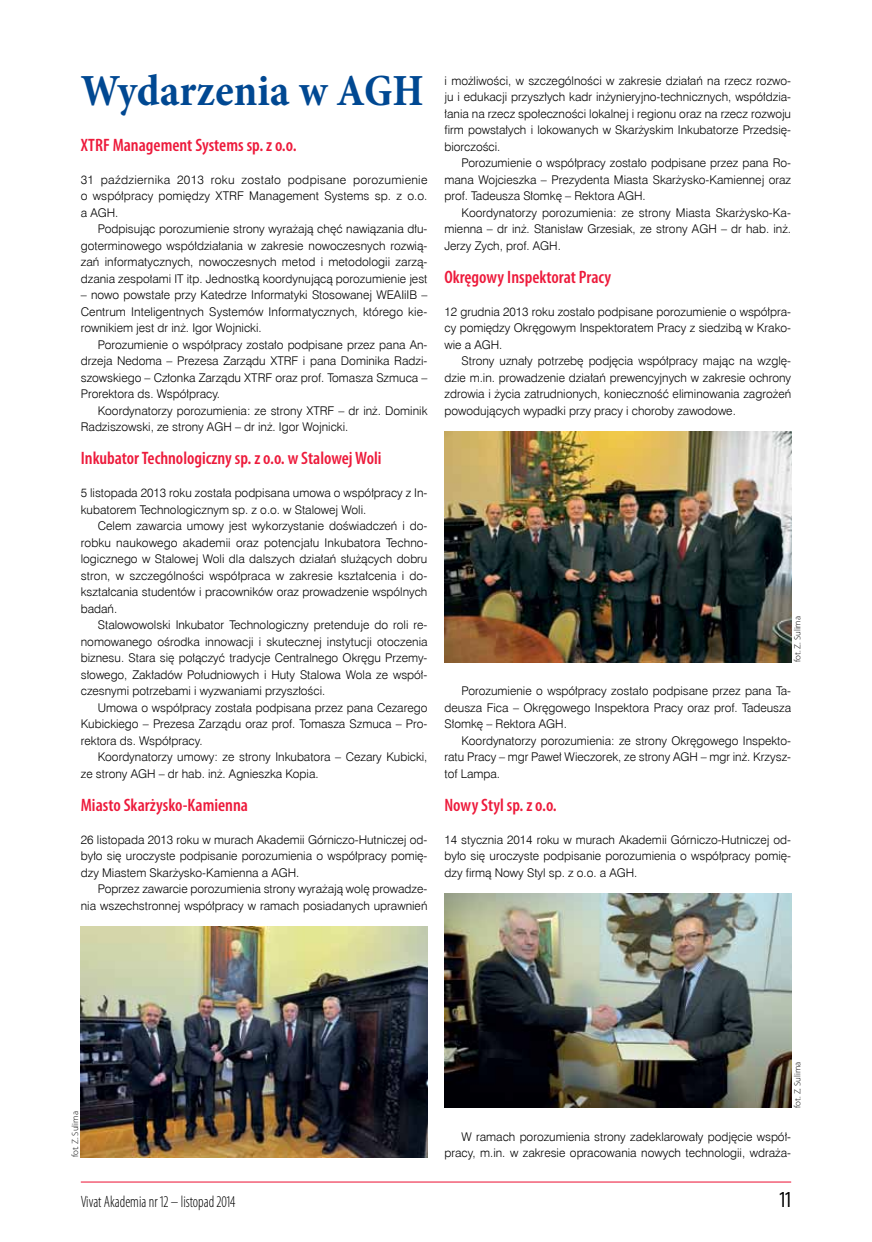
<style>
.page{position:relative;width:872px;height:1242px;background:#fff}
.page>*{position:absolute;margin:0;border:0;box-sizing:border-box;transform-origin:0 0}
.t1{font:700 condensed 45px "Minion Pro";color:#004892}
.t2{font:condensed 23.1px "Myriad Pro";color:#000;scale:.91 1}
.t3{font:600 condensed 18px "Myriad Pro";color:#ed1a3b}
.t4{font:300 condensed 16.5px "Myriad Pro";color:#000;scale:.91 1}
.t5{font:12px/16.5px "Swis 721 Lt EU";color:#000;text-align:justify}
.t6{font:300 9px "Myriad Pro";color:#000}
</style>
<div class="page">
<hr style="left:81px;top:1181px;width:710px;height:1px;background:#ed1a3b">
<img style="left:81px;top:926px;width:346px;height:231px">
<img style="left:444px;top:431px;width:347px;height:231px">
<img style="left:444px;top:893px;width:347px;height:215px">
<h1 class="t1" style="left:81px;top:60px;width:344px">Wydarzenia w AGH</h1>
<h3 class="t3" style="left:81px;top:135px;width:217px">XTRF Management Systems sp. z o.o.</h3>
<p class="t5" style="left:81px;top:171px;width:348px">31 października 2013 roku zostało podpisane porozumienie o współpracy pomiędzy XTRF Management Systems sp. z o.o. a AGH.</p>
<p class="t5" style="left:81px;top:221px;width:348px;text-indent:17px">Podpisując porozumienie strony wyrażają chęć nawiązania dłu&shy;goterminowego współdziałania w zakresie nowoczesnych rozwią&shy;zań informatycznych, nowoczesnych metod i metodologii zarzą&shy;dzania zespołami IT itp. Jednostką koordynującą porozumienie jest</p>
<p class="t5" style="left:81px;top:287px;width:348px">– nowo powstałe przy Katedrze Informatyki Stosowanej WEAIiIB – Centrum Inteligentnych Systemów Informatycznych, którego kie&shy;rownikiem jest dr inż. Igor Wojnicki.</p>
<p class="t5" style="left:81px;top:336px;width:348px;text-indent:17px">Porozumienie o współpracy zostało podpisane przez pana An&shy;drzeja Nedoma – Prezesa Zarządu XTRF i pana Dominika Radzi&shy;szowskiego – Członka Zarządu XTRF oraz prof. Tomasza Szmuca – Prorektora ds. Współpracy.</p>
<p class="t5" style="left:81px;top:402px;width:348px;text-indent:17px">Koordynatorzy porozumienia: ze strony XTRF – dr inż. Dominik<br>Radziszowski, ze strony AGH – dr inż. Igor Wojnicki.</p>
<h3 class="t3" style="left:81px;top:448px;width:302px">Inkubator Technologiczny sp. z o.o. w Stalowej Woli</h3>
<p class="t5" style="left:81px;top:485px;width:348px">5 listopada 2013 roku została podpisana umowa o współpracy z In&shy;kubatorem Technologicznym sp. z o.o. w Stalowej Woli.</p>
<p class="t5" style="left:81px;top:518px;width:348px;text-indent:17px">Celem zawarcia umowy jest wykorzystanie doświadczeń i do&shy;robku naukowego akademii oraz potencjału Inkubatora Techno&shy;logicznego w Stalowej Woli dla dalszych działań służących dobru stron, w szczególności współpraca w zakresie kształcenia i do&shy;kształcania studentów i pracowników oraz prowadzenie wspólnych badań.</p>
<p class="t5" style="left:81px;top:617px;width:348px;text-indent:17px">Stalowowolski Inkubator Technologiczny pretenduje do roli re&shy;nomowanego ośrodka innowacji i skutecznej instytucji otoczenia biznesu. Stara się połączyć tradycje Centralnego Okręgu Przemy&shy;słowego, Zakładów Południowych i Huty Stalowa Wola ze współ&shy;czesnymi potrzebami i wyzwaniami przyszłości.</p>
<p class="t5" style="left:81px;top:699px;width:348px;text-indent:17px">Umowa o współpracy została podpisana przez pana Cezarego Kubickiego – Prezesa Zarządu oraz prof. Tomasza Szmuca – Pro&shy;rektora ds. Współpracy.</p>
<p class="t5" style="left:81px;top:749px;width:348px;text-indent:17px">Koordynatorzy umowy: ze strony Inkubatora – Cezary Kubicki, ze strony AGH – dr hab. inż. Agnieszka Kopia.</p>
<h3 class="t3" style="left:81px;top:795px;width:169px">Miasto Skarżysko-Kamienna</h3>
<p class="t5" style="left:81px;top:831px;width:348px">26 listopada 2013 roku w murach Akademii Górniczo-Hutniczej od&shy;było się uroczyste podpisanie porozumienia o współpracy pomię&shy;dzy Miastem Skarżysko-Kamienna a AGH.</p>
<p class="t5" style="left:81px;top:881px;width:348px;text-align:right">Poprzez zawarcie porozumienia strony wyrażają wolę prowadze&shy;nia wszechstronnej współpracy w ramach posiadanych uprawnień</p>
<p class="t5" style="left:444px;top:72px;width:348px">i możliwości, w szczególności w zakresie działań na rzecz rozwo&shy;ju i edukacji przyszłych kadr inżynieryjno-technicznych, współdzia&shy;łania na rzecz społeczności lokalnej i regionu oraz na rzecz rozwoju firm powstałych i lokowanych w Skarżyskim Inkubatorze Przedsię&shy;biorczości.</p>
<p class="t5" style="left:444px;top:155px;width:348px;text-indent:17px">Porozumienie o współpracy zostało podpisane przez pana Ro&shy;mana Wojcieszka – Prezydenta Miasta Skarżysko-Kamiennej oraz prof. Tadeusza Słomkę – Rektora AGH.</p>
<p class="t5" style="left:444px;top:204px;width:348px;text-indent:17px">Koordynatorzy porozumienia: ze strony Miasta Skarżysko-Ka&shy;mienna – dr inż. Stanisław Grzesiak, ze strony AGH – dr hab. inż.<br>Jerzy Zych, prof. AGH.</p>
<h3 class="t3" style="left:444px;top:267px;width:168px">Okręgowy Inspektorat Pracy</h3>
<p class="t5" style="left:444px;top:303px;width:348px">12 grudnia 2013 roku zostało podpisane porozumienie o współpra&shy;cy pomiędzy Okręgowym Inspektoratem Pracy z siedzibą w Krako&shy;wie a AGH.</p>
<p class="t5" style="left:444px;top:353px;width:348px;text-indent:17px">Strony uznały potrzebę podjęcia współpracy mając na wzglę&shy;dzie m.in. prowadzenie działań prewencyjnych w zakresie ochrony zdrowia i życia zatrudnionych, konieczność eliminowania zagrożeń powodujących wypadki przy pracy i choroby zawodowe.</p>
<p class="t6" style="left:792px;top:662px;width:48px;rotate:-90deg">fot. Z. Sulima</p>
<p class="t5" style="left:444px;top:683px;width:348px;text-indent:17px">Porozumienie o współpracy zostało podpisane przez pana Ta&shy;deusza Fica – Okręgowego Inspektora Pracy oraz prof. Tadeusza Słomkę – Rektora AGH.</p>
<p class="t5" style="left:444px;top:732px;width:348px;text-indent:17px">Koordynatorzy porozumienia: ze strony Okręgowego Inspekto&shy;ratu Pracy – mgr Paweł Wieczorek, ze strony AGH – mgr inż. Krzysz&shy;tof Lampa.</p>
<h3 class="t3" style="left:444px;top:795px;width:114px">Nowy Styl sp. z o.o.</h3>
<p class="t5" style="left:444px;top:831px;width:348px">14 stycznia 2014 roku w murach Akademii Górniczo-Hutniczej od&shy;było się uroczyste podpisanie porozumienia o współpracy pomię&shy;dzy firmą Nowy Styl sp. z o.o. a AGH.</p>
<p class="t6" style="left:70px;top:1157px;width:48px;rotate:-90deg">fot. Z. Sulima</p>
<p class="t6" style="left:792px;top:1108px;width:48px;rotate:-90deg">fot. Z. Sulima</p>
<p class="t5" style="left:461px;top:1128px;width:331px">W ramach porozumienia strony zadeklarowały podjęcie współ-</p>
<p class="t5" style="left:444px;top:1145px;width:348px">pracy, m.in. w zakresie opracowania nowych technologii, wdraża-</p>
<h3 class="t4" style="left:81px;top:1192px;width:171px">Vivat Akademia nr 12 – listopad 2014</h3>
<h2 class="t2" style="left:780px;top:1186px;width:14px">11</h2>
</div>
